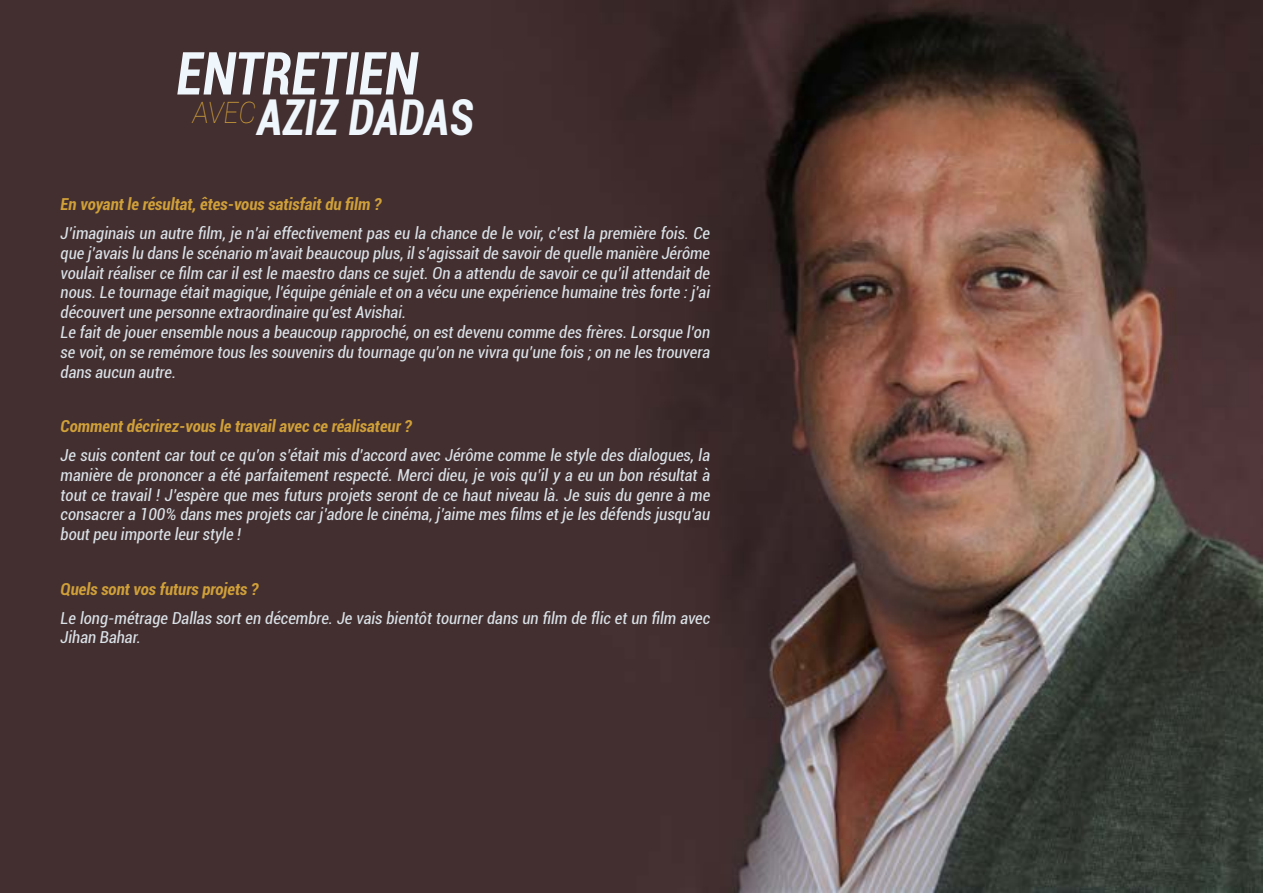
<style>
.page{position:relative;width:1263px;height:893px;background:#fff}
.page>*{position:absolute;margin:0;border:0;box-sizing:border-box;transform-origin:0 0}
.t1{font:italic 700 condensed 59.4px "Roboto";color:#eff7fd;scale:.91 1}
.t2{font:italic 700 condensed 49.5px "Roboto";color:#eff7fd;scale:.91 1}
.t3{font:italic condensed 16.5px/19.8px "Roboto";color:#dae2e7}
.t4{font:italic 700 condensed 16.5px "Roboto";color:#d0a039}
</style>
<div class="page">
<img style="left:0;top:0;width:1263px;height:893px">
<h1 class="t1" style="left:176px;top:32px;width:267px">ENTRETIEN</h1>
<h2 class="t2" style="left:192px;top:82px;width:310px"><sup>AVEC</sup>AZIZ DADAS</h2>
<p class="t4" style="left:61px;top:193px;width:322px">En voyant le résultat, êtes-vous satisfait du film ?</p>
<p class="t3" style="left:61px;top:223px;width:651px">J’imaginais un autre film, je n’ai effectivement pas eu la chance de le voir, c’est la première fois. Ce que j’avais lu dans le scénario m’avait beaucoup plus, il s’agissait de savoir de quelle manière Jérôme voulait réaliser ce film car il est le maestro dans ce sujet. On a attendu de savoir ce qu’il attendait de nous. Le tournage était magique, l’équipe géniale et on a vécu une expérience humaine très forte : j’ai découvert une personne extraordinaire qu’est Avishai.<br>Le fait de jouer ensemble nous a beaucoup rapproché, on est devenu comme des frères. Lorsque l’on se voit, on se remémore tous les souvenirs du tournage qu’on ne vivra qu’une fois ; on ne les trouvera dans aucun autre.</p>
<p class="t4" style="left:61px;top:415px;width:353px">Comment décrirez-vous le travail avec ce réalisateur ?</p>
<p class="t3" style="left:61px;top:445px;width:651px;text-align:justify">Je suis content car tout ce qu’on s’était mis d’accord avec Jérôme comme le style des dialogues, la manière de prononcer a été parfaitement respecté. Merci dieu, je vois qu’il y a eu un bon résultat à tout ce travail ! J’espère que mes futurs projets seront de ce haut niveau là. Je suis du genre à me consacrer a 100% dans mes projets car j’adore le cinéma, j’aime mes films et je les défends jusqu’au bout peu importe leur style !</p>
<p class="t4" style="left:61px;top:577px;width:199px">Quels sont vos futurs projets ?</p>
<p class="t3" style="left:61px;top:607px;width:651px">Le long-métrage Dallas sort en décembre. Je vais bientôt tourner dans un film de flic et un film avec<br>Jihan Bahar.</p>
</div>
